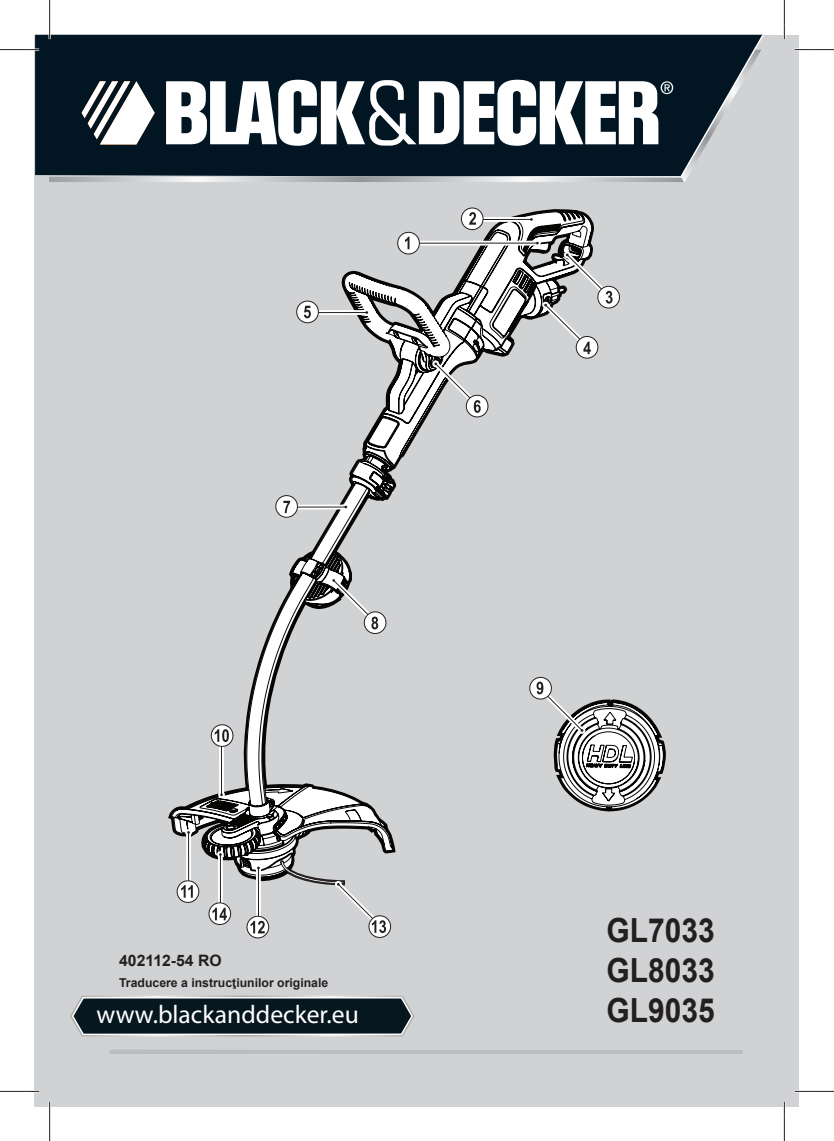
<style>
.page{position:relative;width:834px;height:1141px;background:#fff}
.page>*{position:absolute;margin:0;border:0;box-sizing:border-box;transform-origin:0 0}
.t1{font:700 33.25px/39.9px "Arial";color:#231f20;text-align:justify;scale:.9 1}
.t2{font:25.55px "Myriad Pro";color:#fff}
.t3{font:700 15.75px "Arial";color:#231f20}
.t4{font:700 12.25px "Arial";color:#231f20}
</style>
<div class="page">
<div style="left:35px;top:35px;width:764px;height:1071px;background:#d1d2d4"></div>
<img style="left:49px;top:177px;width:631px;height:5px">
<div style="left:35px;top:35px;width:277px;height:142px;background:#011622"></div>
<svg style="left:312px;top:35px;width:451px;height:143px;background:#23353f"></svg>
<svg style="left:166px;top:80px;width:507px;height:66px;background:#a1a9ad"></svg>
<svg style="left:82px;top:81px;width:73px;height:63px;background:#90979b"></svg>
<img style="left:70px;top:996px;width:344px;height:40px">
<svg style="left:72px;top:997px;width:341px;height:38px;background:#202f36"></svg>
<hr style="left:109px;top:1050px;width:634px;height:4px;background:#bcbdc0">
<svg style="left:171px;top:211px;width:345px;height:668px"></svg>
<div style="left:480px;top:217px;width:51px;height:5px;background:#fff"></div>
<hr style="left:480px;top:219px;width:51px;height:1px;background:#231f20">
<div style="left:461px;top:208px;width:22px;height:22px;background:#fff;border-radius:50%"></div>
<div style="left:461px;top:208px;width:22px;height:22px;border:1px solid #231f20;border-radius:50%"></div>
<svg style="left:419px;top:241px;width:97px;height:5px"></svg>
<hr style="left:419px;top:243px;width:118px;height:1px;background:#231f20">
<svg style="left:397px;top:232px;width:22px;height:22px"></svg>
<div style="left:397px;top:232px;width:22px;height:22px;border:1px solid #231f20;border-radius:50%"></div>
<svg style="left:318px;top:310px;width:42px;height:5px"></svg>
<svg style="left:360px;top:289px;width:70px;height:49px"></svg>
<hr style="left:315px;top:312px;width:51px;height:1px;background:#231f20">
<div style="left:296px;top:301px;width:22px;height:22px;background:#fff;border-radius:50%"></div>
<div style="left:296px;top:301px;width:22px;height:22px;border:1px solid #231f20;border-radius:50%"></div>
<svg style="left:342px;top:504px;width:7px;height:6px"></svg>
<svg style="left:297px;top:505px;width:49px;height:5px"></svg>
<hr style="left:294px;top:507px;width:52px;height:1px;background:#231f20">
<div style="left:276px;top:496px;width:21px;height:21px;background:#fff;border-radius:50%"></div>
<div style="left:275px;top:495px;width:22px;height:22px;border:1px solid #231f20;border-radius:50%"></div>
<svg style="left:218px;top:791px;width:7px;height:7px"></svg>
<div style="left:219px;top:743px;width:5px;height:52px;background:#fff"></div>
<hr style="left:221px;top:743px;width:1px;height:52px;background:#231f20">
<svg style="left:211px;top:725px;width:22px;height:21px"></svg>
<div style="left:211px;top:724px;width:22px;height:23px;border:1px solid #231f20;border-radius:50%"></div>
<svg style="left:185px;top:829px;width:7px;height:7px"></svg>
<svg style="left:186px;top:834px;width:5px;height:47px"></svg>
<hr style="left:188px;top:832px;width:1px;height:52px;background:#231f20">
<div style="left:177px;top:881px;width:22px;height:21px;background:#fff;border-radius:50%"></div>
<div style="left:177px;top:881px;width:22px;height:22px;border:1px solid #231f20;border-radius:50%"></div>
<svg style="left:217px;top:851px;width:7px;height:7px"></svg>
<div style="left:218px;top:854px;width:5px;height:52px;background:#fff"></div>
<hr style="left:220px;top:854px;width:1px;height:52px;background:#231f20">
<svg style="left:209px;top:903px;width:21px;height:21px"></svg>
<div style="left:209px;top:903px;width:22px;height:22px;border:1px solid #231f20;border-radius:50%"></div>
<svg style="left:255px;top:865px;width:7px;height:6px"></svg>
<div style="left:256px;top:868px;width:5px;height:51px;background:#fff"></div>
<hr style="left:258px;top:868px;width:1px;height:51px;background:#231f20">
<svg style="left:247px;top:916px;width:21px;height:22px"></svg>
<div style="left:247px;top:916px;width:22px;height:22px;border:1px solid #231f20;border-radius:50%"></div>
<svg style="left:304px;top:306px;width:7px;height:12px"></svg>
<svg style="left:283px;top:501px;width:7px;height:12px"></svg>
<svg style="left:215px;top:729px;width:14px;height:13px"></svg>
<svg style="left:405px;top:237px;width:4px;height:12px"></svg>
<svg style="left:469px;top:212px;width:7px;height:13px"></svg>
<svg style="left:516px;top:209px;width:104px;height:150px"></svg>
<svg style="left:327px;top:574px;width:60px;height:61px"></svg>
<svg style="left:529px;top:676px;width:136px;height:136px"></svg>
<svg style="left:277px;top:857px;width:115px;height:81px"></svg>
<svg style="left:250px;top:921px;width:15px;height:12px"></svg>
<svg style="left:212px;top:908px;width:15px;height:12px"></svg>
<svg style="left:181px;top:885px;width:12px;height:13px"></svg>
<svg style="left:429px;top:357px;width:60px;height:62px"></svg>
<svg style="left:0;top:49px;width:39px;height:2px"></svg>
<svg style="left:794px;top:49px;width:39px;height:2px"></svg>
<svg style="left:0;top:1090px;width:39px;height:2px"></svg>
<svg style="left:794px;top:1090px;width:39px;height:2px"></svg>
<svg style="left:49px;top:0;width:2px;height:39px"></svg>
<svg style="left:49px;top:1102px;width:2px;height:39px"></svg>
<svg style="left:783px;top:0;width:2px;height:39px"></svg>
<svg style="left:783px;top:1102px;width:2px;height:39px"></svg>
<p class="t3" style="left:119px;top:952px;width:104px">402112-54 RO</p>
<p class="t4" style="left:119px;top:976px;width:210px">Traducere a instrucţiunilor originale</p>
<h2 class="t2" style="left:96px;top:999px;width:264px">www.blackanddecker.eu</h2>
<h1 class="t1" style="left:606px;top:911px;width:122px">GL7033<br>GL8033<br>GL9035</h1>
</div>
